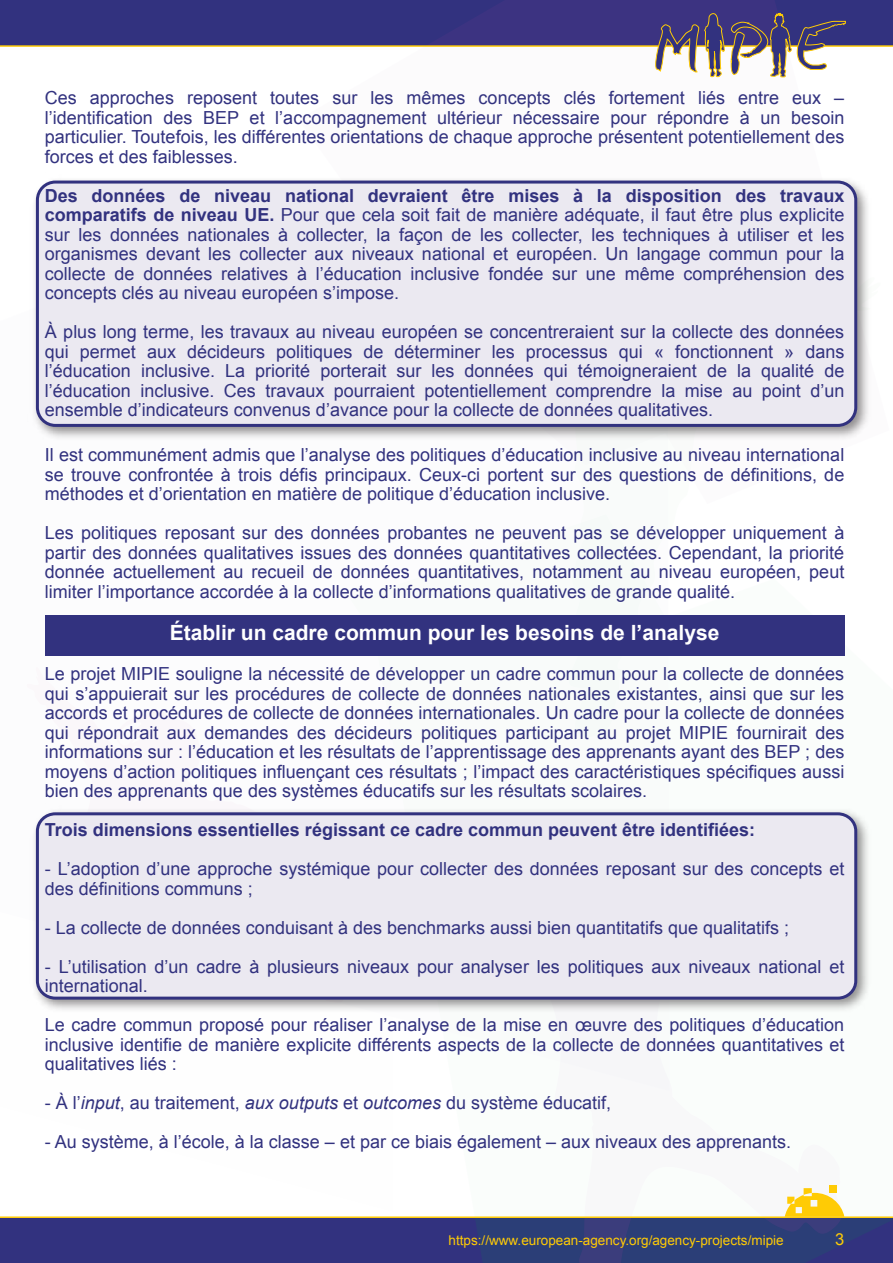
<style>
.page{position:relative;width:893px;height:1263px;background:#fff}
.page>*{position:absolute;margin:0;border:0;box-sizing:border-box;transform-origin:0 0}
.t1{font:700 21px "Arial";color:#fff}
.t2{font:18px/19.5px "Arial";color:#32327f;text-align:justify}
.t3{font:700 18px "Arial";color:#32327f}
.t4{font:16.5px "Arial";color:#ffcb05}
.t5{font:13.5px "Arial";color:#ffcb05}
.s1{font-weight:700}
.s2{font-style:italic}
</style>
<div class="page">
<div style="left:0;top:0;width:893px;height:46px;background:#32327f"></div>
<div style="left:0;top:1217px;width:893px;height:46px;background:#32327f"></div>
<svg style="left:476px;top:1218px;width:366px;height:45px;fill:#2b3e77"></svg>
<hr style="left:0;top:45px;width:893px;height:2px;background:#ffcb05">
<div style="left:829px;top:1185px;width:7px;height:7px;background:#ffcb05"></div>
<svg style="left:785px;top:1188px;width:59px;height:28px"></svg>
<hr style="left:0;top:1216px;width:893px;height:2px;background:#ffcb05">
<svg style="left:655px;top:12px;width:191px;height:66px"></svg>
<img style="left:34px;top:179px;width:835px;height:261px">
<div style="left:37px;top:182px;width:819px;height:243px;background:#ebe9f1;border-radius:18px"></div>
<div style="left:36px;top:181px;width:821px;height:246px;border:3px solid #32327f;border-radius:18px"></div>
<img style="left:34px;top:809px;width:835px;height:203px">
<div style="left:37px;top:814px;width:819px;height:184px;background:#ebe9f1;border-radius:18px"></div>
<div style="left:36px;top:812px;width:821px;height:187px;border:3px solid #32327f;border-radius:18px"></div>
<div style="left:45px;top:616px;width:799px;height:40px;background:#32327f"></div>
<p class="t2" style="left:45px;top:88px;width:801px">Ces approches reposent toutes sur les mêmes concepts clés fortement liés entre eux – l’identification des BEP et l’accompagnement ultérieur nécessaire pour répondre à un besoin particulier. Toutefois, les différentes orientations de chaque approche présentent potentiellement des forces et des faiblesses.</p>
<p class="t2" style="left:45px;top:186px;width:801px"><span class="s1">Des données de niveau national devraient être mises à la disposition des travaux comparatifs de niveau UE.</span> Pour que cela soit fait de manière adéquate, il faut être plus explicite sur les données nationales à collecter, la façon de les collecter, les techniques à utiliser et les organismes devant les collecter aux niveaux national et européen. Un langage commun pour la collecte de données relatives à l’éducation inclusive fondée sur une même compréhension des concepts clés au niveau européen s’impose.</p>
<p class="t2" style="left:45px;top:322px;width:801px">À plus long terme, les travaux au niveau européen se concentreraient sur la collecte des données qui permet aux décideurs politiques de déterminer les processus qui « fonctionnent » dans l’éducation inclusive. La priorité porterait sur les données qui témoigneraient de la qualité de l’éducation inclusive. Ces travaux pourraient potentiellement comprendre la mise au point d’un ensemble d’indicateurs convenus d’avance pour la collecte de données qualitatives.</p>
<p class="t2" style="left:45px;top:445px;width:801px">Il est communément admis que l’analyse des politiques d’éducation inclusive au niveau international se trouve confrontée à trois défis principaux. Ceux-ci portent sur des questions de définitions, de méthodes et d’orientation en matière de politique d’éducation inclusive.</p>
<p class="t2" style="left:45px;top:523px;width:801px">Les politiques reposant sur des données probantes ne peuvent pas se développer uniquement à partir des données qualitatives issues des données quantitatives collectées. Cependant, la priorité donnée actuellement au recueil de données quantitatives, notamment au niveau européen, peut limiter l’importance accordée à la collecte d’informations qualitatives de grande qualité.</p>
<p class="t1" style="left:170px;top:618px;width:551px">Établir un cadre commun pour les besoins de l’analyse</p>
<p class="t2" style="left:45px;top:664px;width:801px">Le projet MIPIE souligne la nécessité de développer un cadre commun pour la collecte de données qui s’appuierait sur les procédures de collecte de données nationales existantes, ainsi que sur les accords et procédures de collecte de données internationales. Un cadre pour la collecte de données qui répondrait aux demandes des décideurs politiques participant au projet MIPIE fournirait des informations sur : l’éducation et les résultats de l’apprentissage des apprenants ayant des BEP ; des moyens d’action politiques influençant ces résultats ; l’impact des caractéristiques spécifiques aussi bien des apprenants que des systèmes éducatifs sur les résultats scolaires.</p>
<p class="t3" style="left:45px;top:818px;width:712px">Trois dimensions essentielles régissant ce cadre commun peuvent être identifiées:</p>
<p class="t2" style="left:45px;top:859px;width:801px">- L’adoption d’une approche systémique pour collecter des données reposant sur des concepts et des définitions communs ;</p>
<p class="t2" style="left:45px;top:918px;width:746px">- La collecte de données conduisant à des benchmarks aussi bien quantitatifs que qualitatifs ;</p>
<p class="t2" style="left:45px;top:957px;width:801px">- L’utilisation d’un cadre à plusieurs niveaux pour analyser les politiques aux niveaux national et international.</p>
<p class="t2" style="left:45px;top:1015px;width:801px">Le cadre commun proposé pour réaliser l’analyse de la mise en œuvre des politiques d’éducation inclusive identifie de manière explicite différents aspects de la collecte de données quantitatives et qualitatives liés :</p>
<p class="t2" style="left:45px;top:1093px;width:568px">- À l’<span class="s2">input</span>, au traitement, <span class="s2">aux outputs</span> et <span class="s2">outcomes</span> du système éducatif,</p>
<p class="t2" style="left:45px;top:1132px;width:748px">- Au système, à l’école, à la classe – et par ce biais également – aux niveaux des apprenants.</p>
<p class="t5" style="left:449px;top:1231px;width:337px">https://www.european-agency.org/agency-projects/mipie</p>
<p class="t4" style="left:835px;top:1228px;width:11px">3</p>
</div>
